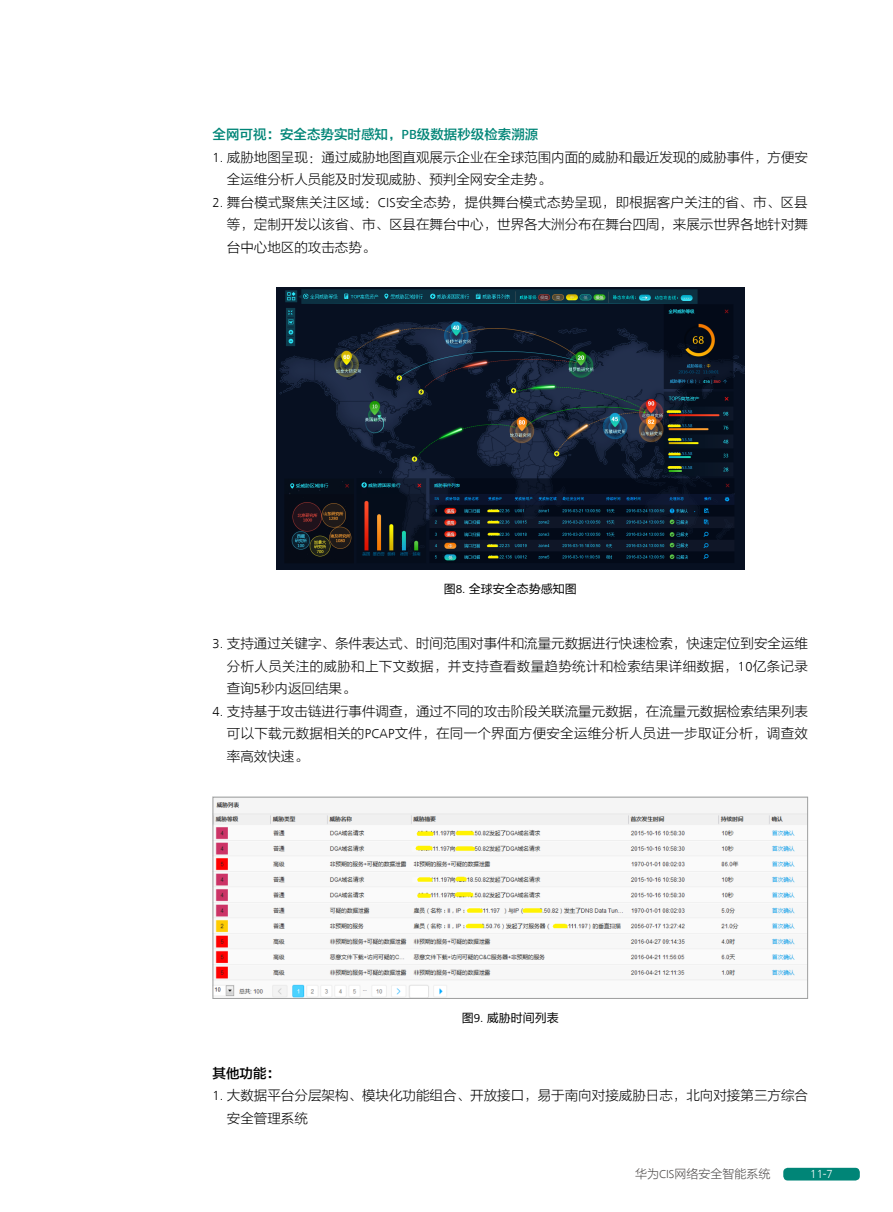
<style>
.page{position:relative;width:893px;height:1212px;background:#fff}
.page>*{position:absolute;margin:0;border:0;box-sizing:border-box;transform-origin:0 0}
.t1{font:13.5px/22.5px "FZLTXHK GBK1 0";color:#000;text-align:justify}
.t2{font:13.5px "FZLTZHK GBK1 0";color:#008577}
.t3{font:13.5px "FZLTZHK GBK1 0";color:#000}
.t4{font:12px "FZLTHJW GB1 0";color:#000}
.t5{font:12px "FZLTXHK GBK1 0";color:#4c4948}
.t6{font:300 12px "Frutiger Next LT";color:#fff}
.s1{font-family:"Frutiger Next LT";font-weight:500}
.s2{font-family:"Frutiger Next LT";font-weight:300}
.s3{font-family:"Frutiger Next LT"}
</style>
<div class="page">
<div style="left:783px;top:1168px;width:77px;height:12px;background:#008577;border-radius:4px"></div>
<img style="left:276px;top:288px;width:468px;height:281px">
<img style="left:215px;top:802px;width:591px;height:195px">
<div style="left:213px;top:797px;width:595px;height:202px;border:1px solid #9fa0a0"></div>
<p class="t2" style="left:213px;top:127px;width:327px">全网可视：安全态势实时感知，<span class="s1">PB</span>级数据秒级检索溯源</p>
<p class="t1" style="left:227px;top:146px;width:583px;text-indent:-14px"><span class="s2">1.</span> 威胁地图呈现：通过威胁地图直观展示企业在全球范围内面的威胁和最近发现的威胁事件，方便安全运维分析人员能及时发现威胁、预判全网安全走势。</p>
<p class="t1" style="left:227px;top:191px;width:583px;text-indent:-14px"><span class="s2">2.</span> 舞台模式聚焦关注区域：<span class="s2">CIS</span>安全态势，提供舞台模式态势呈现，即根据客户关注的省、市、区县等，定制开发以该省、市、区县在舞台中心，世界各大洲分布在舞台四周，来展示世界各地针对舞台中心地区的攻击态势。</p>
<p class="t4" style="left:444px;top:582px;width:135px">图<span class="s3">8.</span> 全球安全态势感知图</p>
<p class="t1" style="left:227px;top:633px;width:583px;text-indent:-14px"><span class="s2">3.</span> 支持通过关键字、条件表达式、时间范围对事件和流量元数据进行快速检索，快速定位到安全运维分析人员关注的威胁和上下文数据，并支持查看数量趋势统计和检索结果详细数据，<span class="s2">10</span>亿条记录查询<span class="s2">5</span>秒内返回结果。</p>
<p class="t1" style="left:227px;top:700px;width:583px;text-indent:-14px"><span class="s2">4.</span> 支持基于攻击链进行事件调查，通过不同的攻击阶段关联流量元数据，在流量元数据检索结果列表可以下载元数据相关的<span class="s2">PCAP</span>文件，在同一个界面方便安全运维分析人员进一步取证分析，调查效率高效快速。</p>
<p class="t4" style="left:462px;top:1011px;width:99px">图<span class="s3">9.</span> 威胁时间列表</p>
<p class="t3" style="left:213px;top:1066px;width:69px">其他功能：</p>
<p class="t1" style="left:227px;top:1085px;width:583px;text-indent:-14px"><span class="s2">1.</span> 大数据平台分层架构、模块化功能组合、开放接口，易于南向对接威胁日志，北向对接第三方综合安全管理系统</p>
<p class="t5" style="left:635px;top:1168px;width:137px">华为<span class="s2">CIS</span>网络安全智能系统</p>
<p class="t6" style="left:810px;top:1168px;width:24px">11-7</p>
</div>
